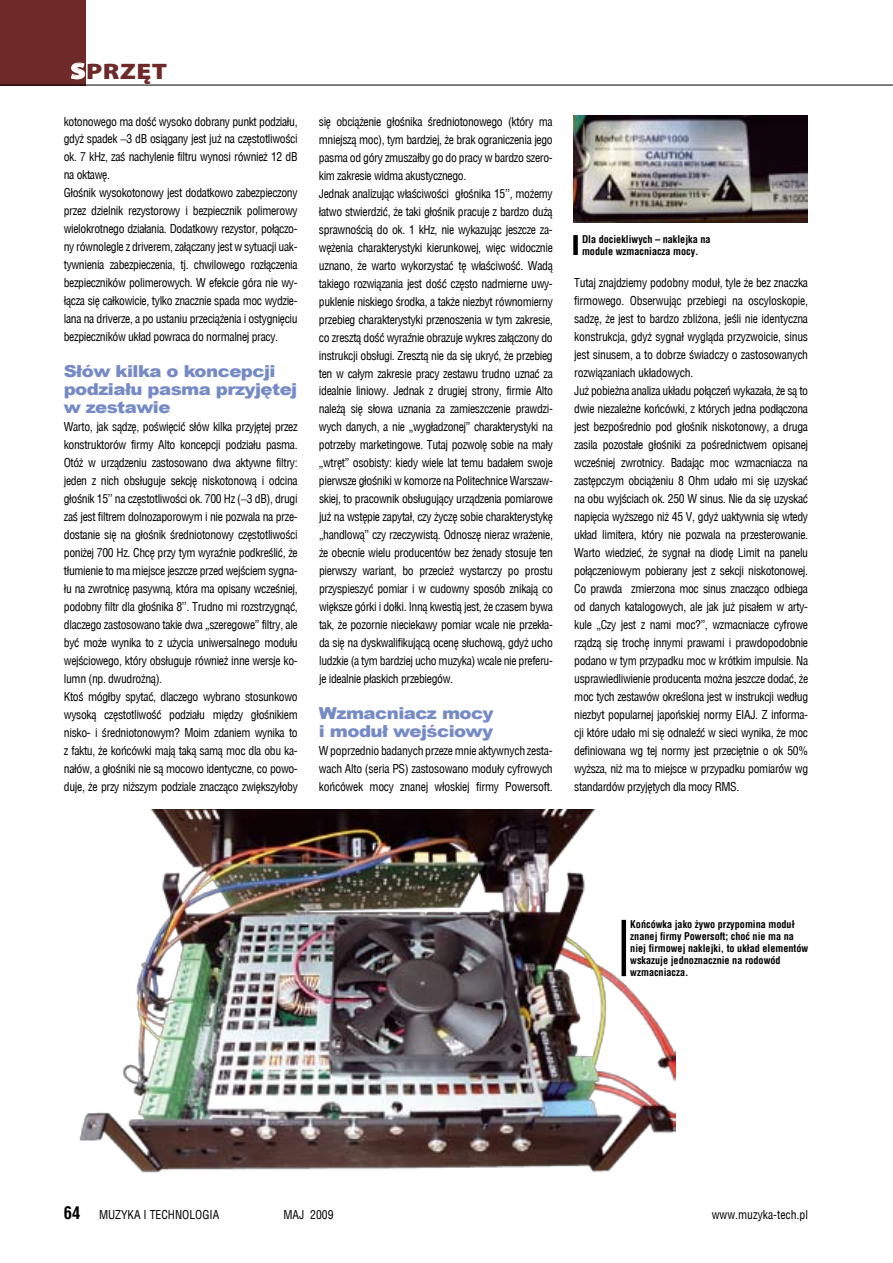
<style>
.page{position:relative;width:893px;height:1263px;background:#fff}
.page>*{position:absolute;margin:0;border:0;box-sizing:border-box;transform-origin:0 0}
.t1{font:900 22.5px "Myriad Pro";letter-spacing:.02em;color:#6e2a29;scale:1.2 1}
.t2{font:900 16.5px/18px "Arial";letter-spacing:-.03em;color:#768ac5;scale:1.1 1}
.t3{font:12px/18px "Switzerland Condensed";letter-spacing:-.03em;color:#000}
.t4{font:12px "Switzerland Condensed";color:#000}
.t5{font:700 10.2px/12px "Switzerland Condensed";color:#000}
.s1{color:#fff}
.s2{font-weight:700;font-size:16.8px}
</style>
<div class="page">
<div style="left:0;top:0;width:86px;height:85px;background:#6e2a29"></div>
<svg style="left:71px;top:62px;width:15px;height:18px"></svg>
<img style="left:79px;top:809px;width:596px;height:364px">
<img style="left:573px;top:116px;width:234px;height:107px">
<div style="left:621px;top:920px;width:5px;height:56px;background:#000"></div>
<div style="left:573px;top:235px;width:5px;height:20px;background:#000"></div>
<hr style="left:0;top:85px;width:893px;height:1px;background:#000">
<h1 class="t1" style="left:70px;top:56px;width:82px"><span class="s1">S</span>PRzĘT</h1>
<p class="t3" style="left:64px;top:112px;width:235px">kotonowego ma dość wysoko dobrany punkt podziału, gdyż spadek −3 dB osiągany jest już na częstotliwości ok. 7 kHz, zaś nachylenie filtru wynosi również 12 dB na oktawę.<br>Głośnik wysokotonowy jest dodatkowo zabezpieczony przez dzielnik rezystorowy i bezpiecznik polimerowy wielokrotnego działania. Dodatkowy rezystor, połączo&shy;ny równolegle z driverem, załączany jest w sytuacji uak&shy;tywnienia zabezpieczenia, tj. chwilowego rozłączenia bezpieczników polimerowych. W efekcie góra nie wy&shy;łącza się całkowicie, tylko znacznie spada moc wydzie&shy;lana na driverze, a po ustaniu przeciążenia i ostygnięciu bezpieczników układ powraca do normalnej pracy.</p>
<h2 class="t2" style="left:64px;top:362px;width:214px">Słów kilka o koncepcji podziału pasma przyjętej w zestawie</h2>
<p class="t3" style="left:64px;top:418px;width:236px">Warto, jak sądzę, poświęcić słów kilka przyjętej przez konstruktorów firmy Alto koncepcji podziału pasma.<br>Otóż w urządzeniu zastosowano dwa aktywne filtry: jeden z nich obsługuje sekcję niskotonową i odcina głośnik 15’’ na częstotliwości ok. 700 Hz (−3 dB), drugi zaś jest filtrem dolnozaporowym i nie pozwala na prze&shy;dostanie się na głośnik średniotonowy częstotliwości poniżej 700 Hz. Chcę przy tym wyraźnie podkreślić, że tłumienie to ma miejsce jeszcze przed wejściem sygna&shy;łu na zwrotnicę pasywną, która ma opisany wcześniej, podobny filtr dla głośnika 8’’. Trudno mi rozstrzygnąć, dlaczego zastosowano takie dwa „szeregowe” filtry, ale być może wynika to z użycia uniwersalnego modułu wejściowego, który obsługuje również inne wersje ko&shy;lumn (np. dwudrożną).<br>Ktoś mógłby spytać, dlaczego wybrano stosunkowo wysoką częstotliwość podziału między głośnikiem nisko- i średniotonowym? Moim zdaniem wynika to z faktu, że końcówki mają taką samą moc dla obu ka&shy;nałów, a głośniki nie są mocowo identyczne, co powo&shy;duje, że przy niższym podziale znacząco zwiększyłoby</p>
<p class="t3" style="left:319px;top:112px;width:236px">się obciążenie głośnika średniotonowego (który ma mniejszą moc), tym bardziej, że brak ograniczenia jego pasma od góry zmuszałby go do pracy w bardzo szero&shy;kim zakresie widma akustycznego.<br>Jednak analizując właściwości głośnika 15’’, możemy łatwo stwierdzić, że taki głośnik pracuje z bardzo dużą sprawnością do ok. 1 kHz, nie wykazując jeszcze za&shy;wężenia charakterystyki kierunkowej, więc widocznie uznano, że warto wykorzystać tę właściwość. Wadą takiego rozwiązania jest dość często nadmierne uwy&shy;puklenie niskiego środka, a także niezbyt równomierny przebieg charakterystyki przenoszenia w tym zakresie, co zresztą dość wyraźnie obrazuje wykres załączony do instrukcji obsługi. Zresztą nie da się ukryć, że przebieg ten w całym zakresie pracy zestawu trudno uznać za idealnie liniowy. Jednak z drugiej strony, firmie Alto należą się słowa uznania za zamieszczenie prawdzi&shy;wych danych, a nie „wygładzonej” charakterystyki na potrzeby marketingowe. Tutaj pozwolę sobie na mały „wtręt” osobisty: kiedy wiele lat temu badałem swoje pierwsze głośniki w komorze na Politechnice Warszaw&shy;skiej, to pracownik obsługujący urządzenia pomiarowe już na wstępie zapytał, czy życzę sobie charakterystykę „handlową” czy rzeczywistą. Odnoszę nieraz wrażenie, że obecnie wielu producentów bez żenady stosuje ten pierwszy wariant, bo przecież wystarczy po prostu przyspieszyć pomiar i w cudowny sposób znikają co większe górki i dołki. Inną kwestią jest, że czasem bywa tak, że pozornie nieciekawy pomiar wcale nie przekła&shy;da się na dyskwalifikującą ocenę słuchową, gdyż ucho ludzkie (a tym bardziej ucho muzyka) wcale nie preferu&shy;je idealnie płaskich przebiegów.</p>
<h2 class="t2" style="left:319px;top:703px;width:160px">Wzmacniacz mocy i moduł wejściowy</h2>
<p class="t3" style="left:319px;top:741px;width:235px;text-align:justify">W poprzednio badanych przeze mnie aktywnych zesta&shy;wach Alto (seria PS) zastosowano moduły cyfrowych końcówek mocy znanej włoskiej firmy Powersoft.</p>
<p class="t5" style="left:582px;top:233px;width:130px">Dla dociekliwych – naklejka na module wzmacniacza mocy.</p>
<p class="t3" style="left:574px;top:274px;width:235px">Tutaj znajdziemy podobny moduł, tyle że bez znaczka firmowego. Obserwując przebiegi na oscyloskopie, sadzę, że jest to bardzo zbliżona, jeśli nie identyczna konstrukcja, gdyż sygnał wygląda przyzwoicie, sinus jest sinusem, a to dobrze świadczy o zastosowanych rozwiązaniach układowych.<br>Już pobieżna analiza układu połączeń wykazała, że są to dwie niezależne końcówki, z których jedna podłączona jest bezpośrednio pod głośnik niskotonowy, a druga zasila pozostałe głośniki za pośrednictwem opisanej wcześniej zwrotnicy. Badając moc wzmacniacza na zastępczym obciążeniu 8 Ohm udało mi się uzyskać na obu wyjściach ok. 250 W sinus. Nie da się uzyskać napięcia wyższego niż 45 V, gdyż uaktywnia się wtedy układ limitera, który nie pozwala na przesterowanie.<br>Warto wiedzieć, że sygnał na diodę Limit na panelu połączeniowym pobierany jest z sekcji niskotonowej.<br>Co prawda zmierzona moc sinus znacząco odbiega od danych katalogowych, ale jak już pisałem w arty&shy;kule „Czy jest z nami moc?”, wzmacniacze cyfrowe rządzą się trochę innymi prawami i prawdopodobnie podano w tym przypadku moc w krótkim impulsie. Na usprawiedliwienie producenta można jeszcze dodać, że moc tych zestawów określona jest w instrukcji według niezbyt popularnej japońskiej normy EIAJ. Z informa&shy;cji które udało mi się odnaleźć w sieci wynika, że moc definiowana wg tej normy jest przeciętnie o ok 50% wyższa, niż ma to miejsce w przypadku pomiarów wg standardów przyjętych dla mocy RMS.</p>
<p class="t5" style="left:630px;top:918px;width:180px">Końcówka jako żywo przypomina moduł znanej firmy Powersoft; choć nie ma na niej firmowej naklejki, to układ elementów wskazuje jednoznacznie na rodowód wzmacniacza.</p>
<p class="t4" style="left:64px;top:1207px;width:157px"><span class="s2">64</span> muzyka i technologia</p>
<p class="t3" style="left:284px;top:1206px;width:52px">maj 2009</p>
<p class="t3" style="left:712px;top:1205px;width:98px">www.muzyka-tech.pl</p>
</div>
